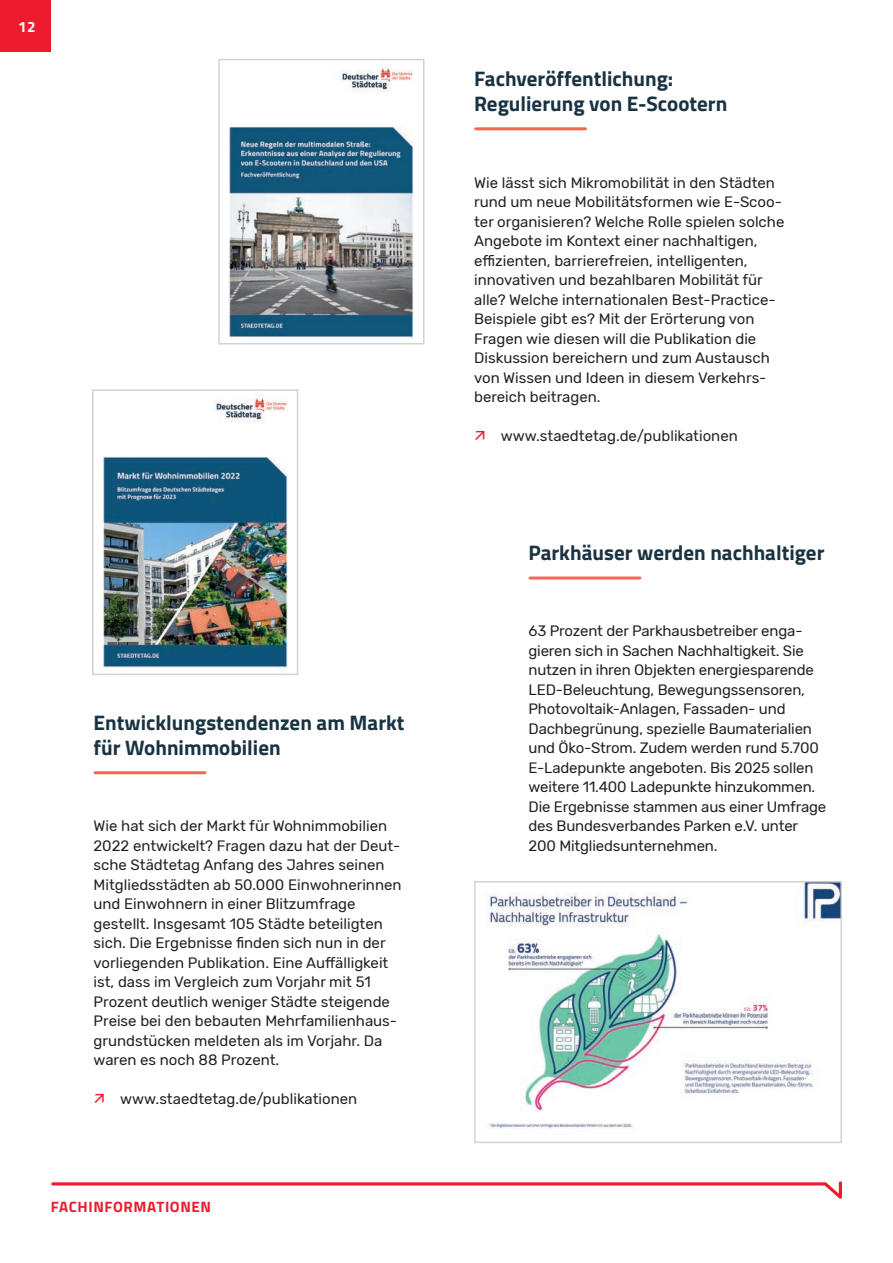
<style>
.page{position:relative;width:893px;height:1263px;background:#fff}
.page>*{position:absolute;margin:0;border:0;box-sizing:border-box;transform-origin:0 0}
.t1{font:700 21px/25.2px "Titillium Web";color:#1a3343}
.t2{font:15px/19.5px "Rubik";color:#231f20}
.t3{font:700 15px "Titillium Web";letter-spacing:.04em;color:#ee1a2e}
.t4{font:700 15px "Titillium Web";color:#fff}
</style>
<div class="page">
<hr style="left:476px;top:127px;width:109px;height:3px;background:#f26654">
<div style="left:0;top:0;width:51px;height:51px;background:#ee1a2e"></div>
<img style="left:103px;top:398px;width:185px;height:271px">
<div style="left:92px;top:389px;width:206px;height:286px;border:2px solid #d1d2d4"></div>
<svg style="left:51px;top:1181px;width:791px;height:18px"></svg>
<hr style="left:95px;top:771px;width:110px;height:3px;background:#f26654">
<hr style="left:530px;top:576px;width:110px;height:3px;background:#f26654">
<img style="left:229px;top:68px;width:185px;height:271px">
<div style="left:218px;top:59px;width:206px;height:285px;border:2px solid #d1d2d4"></div>
<img style="left:486px;top:884px;width:353px;height:245px">
<div style="left:474px;top:881px;width:368px;height:262px;border:2px solid #d1d2d4"></div>
<p class="t4" style="left:18px;top:16px;width:19px">12</p>
<h1 class="t1" style="left:94px;top:708px;width:313px">Entwicklungstendenzen am Markt für Wohnimmobilien</h1>
<p class="t2" style="left:94px;top:816px;width:309px">Wie hat sich der Markt für Wohnimmobilien 2022 entwickelt? Fragen dazu hat der Deut&shy;sche Städtetag Anfang des Jahres seinen Mitgliedsstädten ab 50.000 Einwohnerinnen und Einwohnern in einer Blitzumfrage gestellt. Insgesamt 105 Städte beteiligten sich. Die Ergebnisse finden sich nun in der vorliegenden Publikation. Eine Auffälligkeit ist, dass im Vergleich zum Vorjahr mit 51<br>Prozent deutlich weniger Städte steigende Preise bei den bebauten Mehrfamilienhaus&shy;grundstücken meldeten als im Vorjahr. Da waren es noch 88 Prozent.</p>
<p class="t2" style="left:120px;top:1089px;width:239px">www.staedtetag.de/publikationen</p>
<p class="t3" style="left:51px;top:1195px;width:162px">FACHINFORMATIONEN</p>
<h1 class="t1" style="left:474px;top:65px;width:255px">Fachveröffentlichung:<br>Regulierung von E-Scootern</h1>
<p class="t2" style="left:474px;top:173px;width:312px">Wie lässt sich Mikromobilität in den Städten rund um neue Mobilitätsformen wie E-Scoo&shy;ter organisieren? Welche Rolle spielen solche Angebote im Kontext einer nachhaltigen, effizienten, barrierefreien, intelligenten, innovativen und bezahlbaren Mobilität für alle? Welche internationalen Best-Practice-Beispiele gibt es? Mit der Erörterung von Fragen wie diesen will die Publikation die Diskussion bereichern und zum Austausch von Wissen und Ideen in diesem Verkehrs&shy;bereich beitragen.</p>
<p class="t2" style="left:501px;top:426px;width:239px">www.staedtetag.de/publikationen</p>
<h1 class="t1" style="left:528px;top:539px;width:297px">Parkhäuser werden nachhaltiger</h1>
<p class="t2" style="left:528px;top:621px;width:299px">63 Prozent der Parkhausbetreiber enga&shy;gieren sich in Sachen Nachhaltigkeit. Sie nutzen in ihren Objekten energiesparende LED-Beleuchtung, Bewegungssensoren, Photovoltaik-Anlagen, Fassaden- und Dachbegrünung, spezielle Baumaterialien und Öko-Strom. Zudem werden rund 5.700<br>E-Ladepunkte angeboten. Bis 2025 sollen weitere 11.400 Ladepunkte hinzukommen.<br>Die Ergebnisse stammen aus einer Umfrage des Bundesverbandes Parken e.V. unter 200 Mitgliedsunternehmen.</p>
</div>
